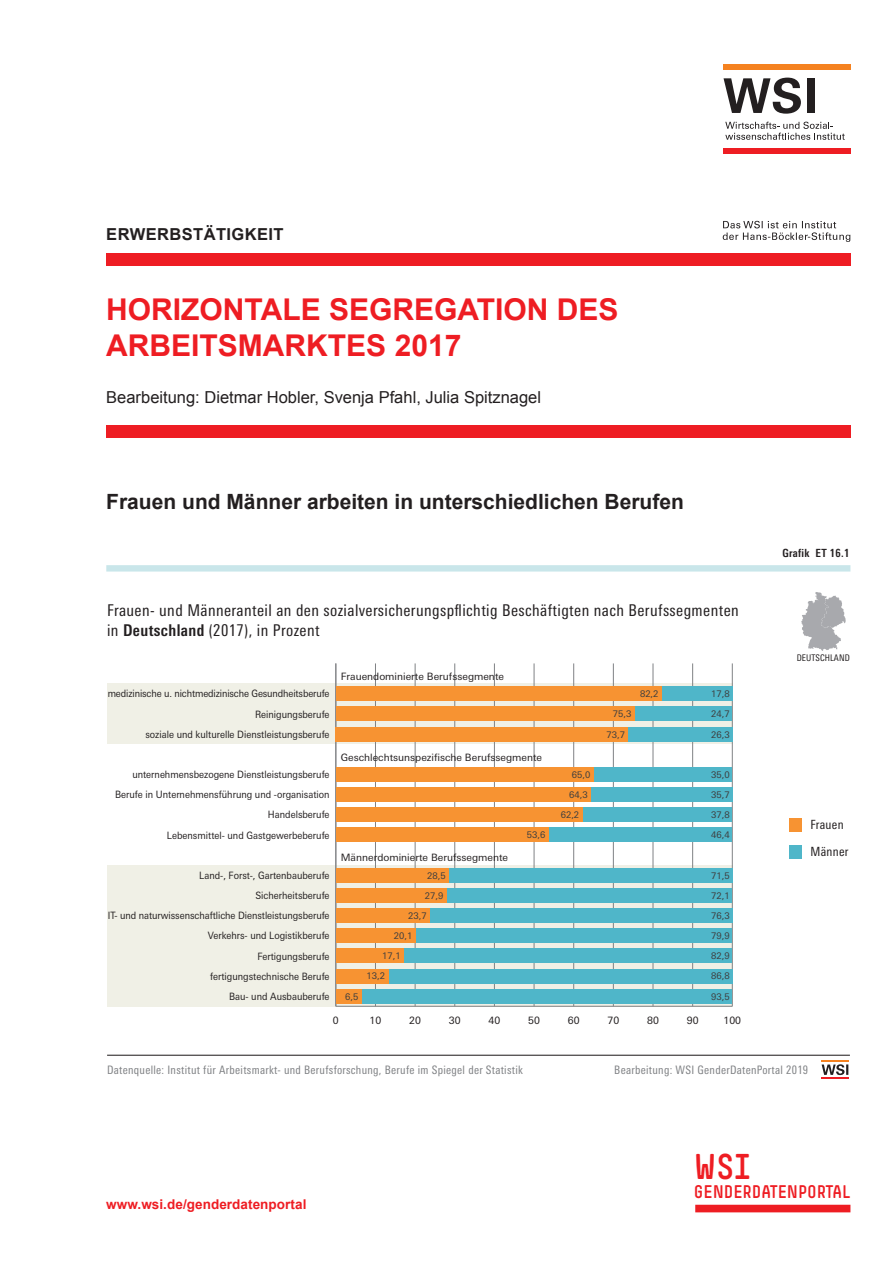
<style>
.page{position:relative;width:893px;height:1263px;background:#fff}
.page>*{position:absolute;margin:0;border:0;box-sizing:border-box;transform-origin:0 0}
.t1{font:35.25px "Simple HBS";color:#ee1d23}
.t2{font:700 30px/36px "Arial";color:#ee1d23}
.t3{font:700 21px "Arial";color:#231f20}
.t4{font:18px "Simple HBS";letter-spacing:-.005em;color:#ee1d23}
.t5{font:16.5px "Arial";color:#231f20}
.t6{font:700 16.5px "Arial";letter-spacing:.025em;color:#231f20}
.t7{font:condensed 16.2px/19.5px "Univers Next Pro";letter-spacing:.025em;color:#231f20}
.t8{font:700 13.5px "Arial";color:#ee1d23}
.t9{font:condensed 12.6px/27.3px "Univers Next Pro";letter-spacing:.025em;color:#231f20}
.t10{font:condensed 11.7px "Univers Next Pro";letter-spacing:.025em;color:#808285}
.t11{font:700 condensed 11.25px "Univers Next Pro";letter-spacing:.025em;color:#231f20}
.t12{font:10.2px "Univers Next Pro";color:#231f20;scale:.9 1}
.t13{font:10.2px "Univers Next Pro";color:#231f20}
.t14{font:9.15px/20.1px "Univers Next Pro";color:#3e3e3f}
.t15{font:condensed 9.15px "Univers Next Pro";letter-spacing:.01em;color:#231f20}
.s1{font-weight:700}
</style>
<div class="page">
<div style="left:723px;top:64px;width:127px;height:6px;background:#f58220"></div>
<div style="left:723px;top:148px;width:127px;height:6px;background:#ee1d23"></div>
<svg style="left:725px;top:122px;width:120px;height:18px"></svg>
<svg style="left:723px;top:78px;width:78px;height:36px"></svg>
<div style="left:807px;top:78px;width:8px;height:35px;background:#231f20"></div>
<svg style="left:723px;top:221px;width:127px;height:21px"></svg>
<div style="left:106px;top:425px;width:744px;height:13px;background:#ee1d23"></div>
<div style="left:106px;top:253px;width:744px;height:13px;background:#ee1d23"></div>
<div style="left:695px;top:1205px;width:155px;height:7px;background:#ee1d23"></div>
<div style="left:107px;top:683px;width:625px;height:61px;background:#f0f0e6"></div>
<div style="left:107px;top:865px;width:625px;height:141px;background:#f0f0e6"></div>
<hr style="left:336px;top:1006px;width:396px;height:1px;background:#808285">
<hr style="left:336px;top:663px;width:1px;height:343px;background:#808285">
<hr style="left:375px;top:663px;width:1px;height:343px;background:#808285">
<hr style="left:415px;top:663px;width:1px;height:343px;background:#808285">
<hr style="left:454px;top:663px;width:1px;height:343px;background:#808285">
<hr style="left:494px;top:663px;width:1px;height:343px;background:#808285">
<hr style="left:534px;top:663px;width:1px;height:343px;background:#808285">
<hr style="left:573px;top:663px;width:1px;height:343px;background:#808285">
<hr style="left:613px;top:663px;width:1px;height:343px;background:#808285">
<hr style="left:653px;top:663px;width:1px;height:343px;background:#808285">
<hr style="left:692px;top:663px;width:1px;height:343px;background:#808285">
<hr style="left:732px;top:663px;width:1px;height:343px;background:#808285">
<hr style="left:335px;top:663px;width:1px;height:343px;background:#808285">
<div style="left:789px;top:845px;width:13px;height:13px;background:#4fb6c9"></div>
<div style="left:662px;top:686px;width:70px;height:15px;background:#4fb6c9"></div>
<div style="left:634px;top:707px;width:98px;height:14px;background:#4fb6c9"></div>
<div style="left:628px;top:727px;width:104px;height:14px;background:#4fb6c9"></div>
<div style="left:593px;top:767px;width:139px;height:15px;background:#4fb6c9"></div>
<div style="left:591px;top:787px;width:141px;height:15px;background:#4fb6c9"></div>
<div style="left:582px;top:807px;width:150px;height:15px;background:#4fb6c9"></div>
<div style="left:548px;top:827px;width:184px;height:15px;background:#4fb6c9"></div>
<div style="left:449px;top:868px;width:283px;height:14px;background:#4fb6c9"></div>
<div style="left:446px;top:888px;width:286px;height:15px;background:#4fb6c9"></div>
<div style="left:430px;top:908px;width:302px;height:15px;background:#4fb6c9"></div>
<div style="left:415px;top:928px;width:317px;height:15px;background:#4fb6c9"></div>
<div style="left:404px;top:948px;width:328px;height:15px;background:#4fb6c9"></div>
<div style="left:388px;top:969px;width:344px;height:14px;background:#4fb6c9"></div>
<div style="left:362px;top:989px;width:370px;height:14px;background:#4fb6c9"></div>
<div style="left:789px;top:818px;width:13px;height:13px;background:#f79332"></div>
<div style="left:336px;top:686px;width:326px;height:15px;background:#f79332"></div>
<div style="left:336px;top:707px;width:298px;height:14px;background:#f79332"></div>
<div style="left:336px;top:727px;width:292px;height:14px;background:#f79332"></div>
<div style="left:336px;top:767px;width:257px;height:15px;background:#f79332"></div>
<div style="left:336px;top:787px;width:255px;height:15px;background:#f79332"></div>
<div style="left:336px;top:807px;width:246px;height:15px;background:#f79332"></div>
<div style="left:336px;top:827px;width:212px;height:15px;background:#f79332"></div>
<div style="left:336px;top:868px;width:113px;height:14px;background:#f79332"></div>
<div style="left:336px;top:888px;width:110px;height:15px;background:#f79332"></div>
<div style="left:336px;top:908px;width:94px;height:15px;background:#f79332"></div>
<div style="left:336px;top:928px;width:79px;height:15px;background:#f79332"></div>
<div style="left:336px;top:948px;width:68px;height:15px;background:#f79332"></div>
<div style="left:336px;top:969px;width:52px;height:14px;background:#f79332"></div>
<div style="left:336px;top:989px;width:26px;height:14px;background:#f79332"></div>
<hr style="left:107px;top:1055px;width:743px;height:1px;background:#231f20">
<hr style="left:821px;top:1060px;width:28px;height:2px;background:#f58220">
<hr style="left:821px;top:1077px;width:28px;height:2px;background:#ee1d23">
<svg style="left:822px;top:1064px;width:26px;height:11px"></svg>
<svg style="left:801px;top:592px;width:45px;height:59px"></svg>
<div style="left:106px;top:565px;width:744px;height:6px;background:#c9e6ea"></div>
<h3 class="t6" style="left:106px;top:224px;width:179px">erwerbstätigkeit</h3>
<h2 class="t2" style="left:106px;top:292px;width:514px">Horizontale Segregation des<br>Arbeitsmarktes 2017</h2>
<h3 class="t5" style="left:106px;top:387px;width:436px">Bearbeitung: Dietmar Hobler, Svenja Pfahl, Julia Spitznagel</h3>
<h3 class="t3" style="left:106px;top:487px;width:579px">Frauen und Männer arbeiten in unterschiedlichen Berufen</h3>
<h3 class="t7" style="left:107px;top:601px;width:633px">Frauen- und Männeranteil an den sozialversicherungspflichtig Beschäftigten nach Berufssegmenten in <span class="s1">Deutschland</span> (2017), in Prozent</h3>
<p class="t12" style="left:108px;top:688px;width:248px">medizinische u. nichtmedizinische Gesundheitsberufe</p>
<p class="t12" style="left:255px;top:708px;width:84px">Reinigungsberufe</p>
<p class="t12" style="left:145px;top:728px;width:206px">soziale und kulturelle Dienstleistungsberufe</p>
<p class="t12" style="left:132px;top:768px;width:221px">unternehmensbezogene Dienstleistungsberufe</p>
<p class="t12" style="left:115px;top:789px;width:240px">Berufe in Unternehmensführung und -organisation</p>
<p class="t12" style="left:268px;top:809px;width:70px">Handelsberufe</p>
<p class="t12" style="left:167px;top:829px;width:182px">Lebensmittel- und Gastgewerbeberufe</p>
<p class="t12" style="left:199px;top:869px;width:146px">Land-, Forst-, Gartenbauberufe</p>
<p class="t12" style="left:255px;top:889px;width:84px">Sicherheitsberufe</p>
<p class="t12" style="left:108px;top:910px;width:248px">IT- und naturwissenschaftliche Dienstleistungsberufe</p>
<p class="t12" style="left:208px;top:930px;width:137px">Verkehrs- und Logistikberufe</p>
<p class="t12" style="left:257px;top:950px;width:82px">Fertigungsberufe</p>
<p class="t12" style="left:210px;top:970px;width:134px">fertigungstechnische Berufe</p>
<p class="t12" style="left:229px;top:990px;width:113px">Bau- und Ausbauberufe</p>
<p class="t13" style="left:341px;top:671px;width:165px">Frauendominierte Berufssegmente</p>
<p class="t13" style="left:341px;top:751px;width:203px">Geschlechtsunspezifische Berufssegmente</p>
<p class="t13" style="left:341px;top:852px;width:169px">Männerdominierte Berufssegmente</p>
<p class="t14" style="left:345px;top:986px;width:15px">6,5</p>
<p class="t14" style="left:425px;top:865px;width:22px">28,5<br>27,9</p>
<p class="t14" style="left:394px;top:906px;width:34px;text-indent:14px">23,7<br>20,1</p>
<p class="t14" style="left:367px;top:946px;width:36px;text-indent:16px">17,1<br>13,2</p>
<p class="t14" style="left:527px;top:825px;width:20px">53,6</p>
<p class="t14" style="left:569px;top:765px;width:23px">65,0<br>64,3</p>
<p class="t14" style="left:561px;top:805px;width:20px">62,2</p>
<p class="t14" style="left:606px;top:704px;width:26px;text-indent:6px">75,3<br>73,7</p>
<p class="t14" style="left:640px;top:684px;width:20px">82,2</p>
<p class="t14" style="left:711px;top:684px;width:20px">17,8</p>
<p class="t14" style="left:711px;top:704px;width:20px">24,7<br>26,3</p>
<p class="t14" style="left:711px;top:765px;width:20px;text-align:justify">35,0<br>35,7<br>37,8<br>46,4</p>
<p class="t14" style="left:711px;top:865px;width:20px">71,5<br>72,1</p>
<p class="t14" style="left:711px;top:906px;width:20px">76,3<br>79,9</p>
<p class="t14" style="left:711px;top:946px;width:20px">82,9<br>86,8</p>
<p class="t14" style="left:711px;top:986px;width:20px">93,5</p>
<p class="t13" style="left:333px;top:1014px;width:7px">0</p>
<p class="t13" style="left:370px;top:1014px;width:13px">10</p>
<p class="t13" style="left:409px;top:1014px;width:13px">20</p>
<p class="t13" style="left:449px;top:1014px;width:13px">30</p>
<p class="t13" style="left:489px;top:1014px;width:13px">40</p>
<p class="t13" style="left:528px;top:1014px;width:13px">50</p>
<p class="t13" style="left:568px;top:1014px;width:13px">60</p>
<p class="t13" style="left:607px;top:1014px;width:13px">70</p>
<p class="t13" style="left:647px;top:1014px;width:13px">80</p>
<p class="t13" style="left:687px;top:1014px;width:13px">90</p>
<p class="t13" style="left:723px;top:1014px;width:19px">100</p>
<p class="t11" style="left:783px;top:546px;width:68px">Grafik ET 16.1</p>
<p class="t15" style="left:797px;top:653px;width:55px">DEUTSCHLAND</p>
<p class="t9" style="left:810px;top:811px;width:40px">Frauen<br>Männer</p>
<p class="t10" style="left:107px;top:1063px;width:417px">Datenquelle: Institut für Arbeitsmarkt- und Berufsforschung, Berufe im Spiegel der Statistik</p>
<p class="t10" style="left:614px;top:1063px;width:195px">Bearbeitung: WSI GenderDatenPortal 2019</p>
<h3 class="t8" style="left:106px;top:1195px;width:202px">www.wsi.de/genderdatenportal</h3>
<h1 class="t1" style="left:694px;top:1147px;width:58px">WSI</h1>
<h3 class="t4" style="left:694px;top:1181px;width:158px">GENDERDATENPORTAL</h3>
</div>
